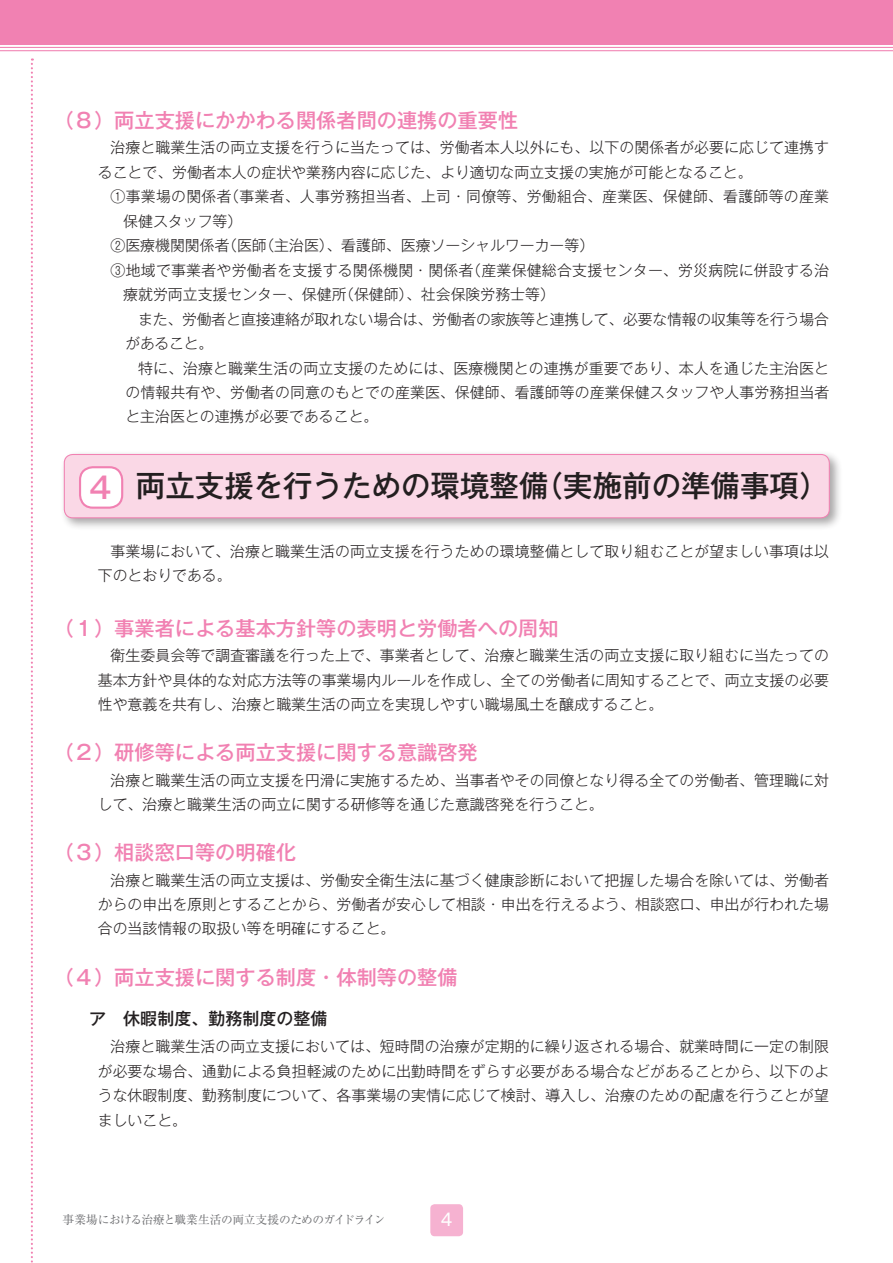
<style>
.page{position:relative;width:893px;height:1263px;background:#fff}
.page>*{position:absolute;margin:0;border:0;box-sizing:border-box;transform-origin:0 0}
.t1{font:500 29.7px "Gothic MB101 Pro";color:#231f20}
.t2{font:500 20.25px "Gothic MB101 Pro";color:#f181b2}
.t3{font:500 16.95px "Gothic MB101 Pro";color:#231f20}
.t4{font:16.95px "Gothic MB101 Pro";color:#fff}
.t5{font:300 14.85px/24.5px "Gothic MB101 Pro";letter-spacing:.005em;color:#231f20}
.t6{font:11.7px "Ryumin Pro";letter-spacing:-.035em;color:#6c6d70}
.s1{color:#f181b2}
</style>
<div class="page">
<div style="left:430px;top:1204px;width:33px;height:32px;background:#f6b2d1;border-radius:4px"></div>
<div style="left:0;top:0;width:893px;height:45px;background:#f181b2"></div>
<hr style="left:0;top:47px;width:893px;height:1px;background:#f181b2">
<hr style="left:0;top:50px;width:893px;height:1px;background:#f181b2">
<svg style="left:31px;top:58px;width:2px;height:1205px"></svg>
<div style="left:60px;top:450px;width:782px;height:81px;background:#231f20;opacity:.4"></div>
<div style="left:64px;top:454px;width:765px;height:64px;background:#fad8e6;border-radius:9px"></div>
<div style="left:64px;top:454px;width:766px;height:64px;border:1px solid #f181b2;border-radius:9px"></div>
<div style="left:80px;top:467px;width:42px;height:41px;background:#fff;border-radius:13px"></div>
<div style="left:79px;top:466px;width:44px;height:43px;border:2px solid #f181b2;border-radius:13px"></div>
<h2 class="t2" style="left:54px;top:104px;width:466px">（８）両立支援にかかわる関係者間の連携の重要性</h2>
<p class="t5" style="left:98px;top:133px;width:733px;text-indent:13px">治療と職業生活の両立支援を行うに当たっては、労働者本人以外にも、以下の関係者が必要に応じて連携することで、労働者本人の症状や業務内容に応じた、より適切な両立支援の実施が可能となること。</p>
<p class="t5" style="left:111px;top:182px;width:720px">①事業場の関係者（事業者、人事労務担当者、上司・同僚等、労働組合、産業医、保健師、看護師等の産業</p>
<p class="t5" style="left:123px;top:207px;width:121px">保健スタッフ等）</p>
<p class="t5" style="left:111px;top:231px;width:485px">②医療機関関係者（医師（主治医）、看護師、医療ソーシャルワーカー等）</p>
<p class="t5" style="left:111px;top:256px;width:720px">③地域で事業者や労働者を支援する関係機関・関係者（産業保健総合支援センター、労災病院に併設する治</p>
<p class="t5" style="left:123px;top:280px;width:433px">療就労両立支援センター、保健所（保健師）、社会保険労務士等）</p>
<p class="t5" style="left:138px;top:305px;width:692px">また、労働者と直接連絡が取れない場合は、労働者の家族等と連携して、必要な情報の収集等を行う場合</p>
<p class="t5" style="left:125px;top:329px;width:89px">があること。</p>
<p class="t5" style="left:138px;top:354px;width:692px">特に、治療と職業生活の両立支援のためには、医療機関との連携が重要であり、本人を通じた主治医と</p>
<p class="t5" style="left:125px;top:378px;width:705px">の情報共有や、労働者の同意のもとでの産業医、保健師、看護師等の産業保健スタッフや人事労務担当者</p>
<p class="t5" style="left:125px;top:402px;width:254px">と主治医との連携が必要であること。</p>
<h1 class="t1" style="left:89px;top:461px;width:741px"><span class="s1">4</span> 両立支援を行うための環境整備（実施前の準備事項）</h1>
<p class="t5" style="left:98px;top:537px;width:733px;text-indent:13px">事業場において、治療と職業生活の両立支援を行うための環境整備として取り組むことが望ましい事項は以下のとおりである。</p>
<h2 class="t2" style="left:54px;top:611px;width:506px">（１）事業者による基本方針等の表明と労働者への周知</h2>
<p class="t5" style="left:98px;top:641px;width:733px;text-align:justify;text-indent:13px">衛生委員会等で調査審議を行った上で、事業者として、治療と職業生活の両立支援に取り組むに当たっての基本方針や具体的な対応方法等の事業場内ルールを作成し、全ての労働者に周知することで、両立支援の必要性や意義を共有し、治療と職業生活の両立を実現しやすい職場風土を醸成すること。</p>
<h2 class="t2" style="left:54px;top:736px;width:426px">（２）研修等による両立支援に関する意識啓発</h2>
<p class="t5" style="left:98px;top:766px;width:733px;text-indent:13px">治療と職業生活の両立支援を円滑に実施するため、当事者やその同僚となり得る全ての労働者、管理職に対して、治療と職業生活の両立に関する研修等を通じた意識啓発を行うこと。</p>
<h2 class="t2" style="left:54px;top:836px;width:244px">（３）相談窓口等の明確化</h2>
<p class="t5" style="left:98px;top:865px;width:733px;text-align:justify;text-indent:13px">治療と職業生活の両立支援は、労働安全衛生法に基づく健康診断において把握した場合を除いては、労働者からの申出を原則とすることから、労働者が安心して相談・申出を行えるよう、相談窓口、申出が行われた場合の当該情報の取扱い等を明確にすること。</p>
<h2 class="t2" style="left:54px;top:960px;width:405px">（４）両立支援に関する制度・体制等の整備</h2>
<p class="t3" style="left:89px;top:1004px;width:240px">ア　休暇制度、勤務制度の整備</p>
<p class="t5" style="left:98px;top:1032px;width:733px;text-align:justify;text-indent:13px">治療と職業生活の両立支援においては、短時間の治療が定期的に繰り返される場合、就業時間に一定の制限が必要な場合、通勤による負担軽減のために出勤時間をずらす必要がある場合などがあることから、以下のような休暇制度、勤務制度について、各事業場の実情に応じて検討、導入し、治療のための配慮を行うことが望ましいこと。</p>
<p class="t6" style="left:62px;top:1211px;width:325px">事業場における治療と職業生活の両立支援のためのガイドライン</p>
<p class="t4" style="left:441px;top:1205px;width:13px">4</p>
</div>
